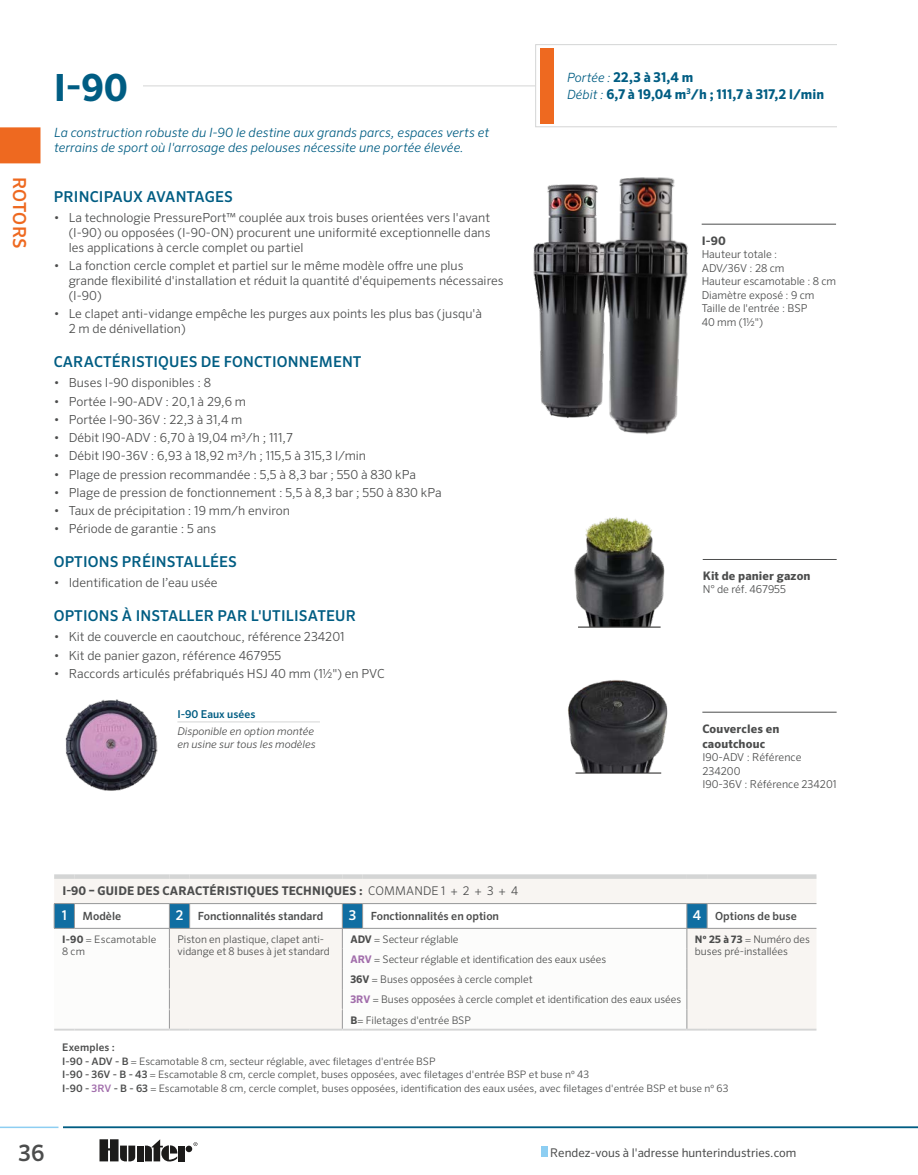
<style>
.page{position:relative;width:918px;height:1175px;background:#fff}
.page>*{position:absolute;margin:0;border:0;box-sizing:border-box;transform-origin:0 0}
.t1{font:700 37.5px "Sero Pro";color:#005d83}
.t2{font:500 22.5px "Sero Pro";color:#4c4d4d}
.t3{font:500 18px "Sero Pro";letter-spacing:.005em;color:#ee6920}
.t4{font:500 15px "Sero Pro";letter-spacing:.01em;color:#005d83}
.t5{font:700 13.5px/16.5px "Sero Pro";letter-spacing:.005em;color:#005d83}
.t6{font:italic 300 12.75px/15px "Sero Pro";letter-spacing:.005em;color:#005d83}
.t7{font:300 12.45px/15px "Sero Pro";color:#4c4d4d}
.t8{font:700 12px "Sero Pro";letter-spacing:.01em;color:#4c4d4d}
.t9{font:12px "Sero Pro";color:#4c4d4d}
.t10{font:700 11.7px/15px "Sero Pro";letter-spacing:.015em;color:#4c4d4d}
.t11{font:500 11.25px "Sero Pro";color:#4c4d4d}
.t12{font:300 10.8px/13.5px "Sero Pro";color:#4c4d4d}
.t13{font:500 10.8px "Sero Pro";color:#005d83}
.t14{font:italic 300 10.65px/13px "Sero Pro";color:#4c4d4d}
.t15{font:300 10.5px/20.2px "Sero Pro";color:#4c4d4d}
.t16{font:500 10.5px "Sero Pro";letter-spacing:.015em;color:#4c4d4d}
.t17{font:300 10.35px/13.5px "Sero Pro";color:#4c4d4d}
.t18{font:300 10.35px/12.6px "Sero Pro";letter-spacing:.02em;color:#4c4d4d}
.s1{font-weight:300;font-style:italic;font-size:12.75px}
.s2{font-weight:300}
.s3{font-size:13.5px;color:#fff}
.s4{font-weight:700}
.s5{font-weight:700;font-size:10.35px}
.s6{font-size:10.35px}
.s7{font-weight:700;color:#a16dab}
.s8{font-weight:500}
.s9{font-weight:500;color:#a16dab}
</style>
<div class="page">
<div style="left:0;top:127px;width:40px;height:36px;background:#ee6920"></div>
<div style="left:541px;top:1146px;width:7px;height:10px;background:#8dcef2"></div>
<hr style="left:63px;top:1126px;width:855px;height:2px;background:#005d83">
<hr style="left:0;top:1126px;width:58px;height:2px;background:#8dcef2">
<svg style="left:194px;top:1142px;width:3px;height:4px"></svg>
<div style="left:137px;top:1145px;width:7px;height:16px;background:#1c1b1a"></div>
<div style="left:186px;top:1145px;width:6px;height:7px;background:#1c1b1a;border-radius:50%"></div>
<div style="left:178px;top:1145px;width:7px;height:16px;background:#1c1b1a"></div>
<svg style="left:145px;top:1139px;width:32px;height:22px"></svg>
<svg style="left:100px;top:1139px;width:35px;height:22px"></svg>
<hr style="left:54px;top:85px;width:481px;height:1px;background:#d4d5d5">
<div style="left:535px;top:44px;width:302px;height:83px;border:1px solid #d4d5d5"></div>
<div style="left:540px;top:48px;width:13px;height:75px;background:#ee6920"></div>
<img style="left:574px;top:517px;width:91px;height:110px">
<img style="left:568px;top:680px;width:99px;height:93px">
<hr style="left:702px;top:224px;width:134px;height:1px;background:#4c4d4d">
<hr style="left:703px;top:559px;width:134px;height:1px;background:#4c4d4d">
<hr style="left:702px;top:712px;width:135px;height:1px;background:#4c4d4d">
<div style="left:54px;top:54px;width:88px;height:47px;background:#fff"></div>
<hr style="left:177px;top:721px;width:143px;height:1px;background:#d4d5d5">
<hr style="left:578px;top:627px;width:83px;height:1px;background:#1c1b1a">
<hr style="left:576px;top:772px;width:85px;height:1px;background:#1c1b1a">
<svg style="left:54px;top:878px;width:762px;height:150px;fill:#f8f5f2"></svg>
<hr style="left:707px;top:903px;width:109px;height:1px;background:#969798">
<hr style="left:54px;top:1028px;width:20px;height:2px;background:#d4d5d5">
<hr style="left:74px;top:1028px;width:95px;height:2px;background:#d4d5d5">
<hr style="left:169px;top:1028px;width:21px;height:2px;background:#d4d5d5">
<hr style="left:190px;top:1028px;width:152px;height:2px;background:#d4d5d5">
<hr style="left:687px;top:1028px;width:20px;height:2px;background:#d4d5d5">
<hr style="left:707px;top:1028px;width:109px;height:2px;background:#d4d5d5">
<hr style="left:342px;top:1028px;width:21px;height:2px;background:#d4d5d5">
<hr style="left:363px;top:1028px;width:324px;height:2px;background:#d4d5d5">
<hr style="left:707px;top:928px;width:109px;height:1px;background:#969798">
<svg style="left:54px;top:874px;width:20px;height:4px"></svg>
<svg style="left:74px;top:874px;width:95px;height:4px"></svg>
<svg style="left:169px;top:874px;width:21px;height:4px"></svg>
<svg style="left:190px;top:874px;width:152px;height:4px"></svg>
<svg style="left:342px;top:874px;width:21px;height:4px"></svg>
<svg style="left:363px;top:874px;width:324px;height:4px"></svg>
<svg style="left:687px;top:874px;width:20px;height:4px"></svg>
<svg style="left:707px;top:874px;width:109px;height:4px"></svg>
<svg style="left:54px;top:903px;width:654px;height:125px"></svg>
<img style="left:533px;top:184px;width:59px;height:234px">
<img style="left:592px;top:177px;width:96px;height:258px">
<img style="left:65px;top:699px;width:93px;height:92px">
<h3 class="t3" style="left:30px;top:177px;width:73px;rotate:90deg">ROTORS</h3>
<h1 class="t1" style="left:54px;top:65px;width:76px">I-90</h1>
<p class="t6" style="left:54px;top:125px;width:437px">La construction robuste du I-90 le destine aux grands parcs, espaces verts et terrains de sport où l'arrosage des pelouses nécessite une portée élevée.</p>
<p class="t4" style="left:54px;top:187px;width:181px">PRINCIPAUX AVANTAGES</p>
<p class="t7" style="left:69px;top:210px;width:423px;text-align:justify;text-indent:-15px">• La technologie PressurePort™ couplée aux trois buses orientées vers l'avant (I-90) ou opposées (I-90-ON) procurent une uniformité exceptionnelle dans les applications à cercle complet ou partiel</p>
<p class="t7" style="left:69px;top:258px;width:437px;text-indent:-15px">• La fonction cercle complet et partiel sur le même modèle offre une plus grande flexibilité d'installation et réduit la quantité d'équipements nécessaires (I-90)</p>
<p class="t7" style="left:69px;top:306px;width:415px;text-indent:-15px">• Le clapet anti-vidange empêche les purges aux points les plus bas (jusqu'à<br>2 m de dénivellation)</p>
<p class="t4" style="left:54px;top:353px;width:309px">CARACTÉRISTIQUES DE FONCTIONNEMENT</p>
<p class="t7" style="left:54px;top:375px;width:159px">• Buses I-90 disponibles : 8</p>
<p class="t7" style="left:54px;top:394px;width:194px">• Portée I-90-ADV : 20,1 à 29,6 m</p>
<p class="t7" style="left:54px;top:412px;width:190px">• Portée I-90-36V : 22,3 à 31,4 m</p>
<p class="t7" style="left:54px;top:430px;width:241px">• Débit I90-ADV : 6,70 à 19,04 m3/h ; 111,7</p>
<p class="t7" style="left:54px;top:448px;width:314px">• Débit I90-36V : 6,93 à 18,92 m3/h ; 115,5 à 315,3 l/min</p>
<p class="t7" style="left:54px;top:466px;width:364px">• Plage de pression recommandée : 5,5 à 8,3 bar ; 550 à 830 kPa</p>
<p class="t7" style="left:54px;top:485px;width:390px">• Plage de pression de fonctionnement : 5,5 à 8,3 bar ; 550 à 830 kPa</p>
<p class="t7" style="left:54px;top:503px;width:238px">• Taux de précipitation : 19 mm/h environ</p>
<p class="t7" style="left:54px;top:521px;width:164px">• Période de garantie : 5 ans</p>
<p class="t4" style="left:54px;top:552px;width:185px">OPTIONS PRÉINSTALLÉES</p>
<p class="t7" style="left:54px;top:575px;width:166px">• Identification de l’eau usée</p>
<p class="t4" style="left:54px;top:606px;width:304px">OPTIONS À INSTALLER PAR L'UTILISATEUR</p>
<p class="t7" style="left:54px;top:629px;width:293px">• Kit de couvercle en caoutchouc, référence 234201</p>
<p class="t7" style="left:54px;top:647px;width:229px">• Kit de panier gazon, référence 467955</p>
<p class="t7" style="left:54px;top:666px;width:333px">• Raccords articulés préfabriqués HSJ 40 mm (11/ 2") en PVC</p>
<p class="t13" style="left:177px;top:707px;width:80px">I-90 Eaux usées</p>
<p class="t14" style="left:177px;top:724px;width:140px">Disponible en option montée en usine sur tous les modèles</p>
<p class="t5" style="left:567px;top:70px;width:258px"><span class="s1">Portée :</span> 22,3 à 31,4 m<br><span class="s1">Débit :</span> 6,7 à 19,04 m<sup>3</sup>/h ; 111,7 à 317,2 l/min</p>
<p class="t10" style="left:702px;top:233px;width:26px">I-90</p>
<p class="t12" style="left:702px;top:247px;width:136px">Hauteur totale :<br>ADV/36V : 28 cm<br>Hauteur escamotable : 8 cm<br>Diamètre exposé : 9 cm<br>Taille de l'entrée : BSP<br>40 mm (1½")</p>
<p class="t10" style="left:703px;top:568px;width:109px">Kit de panier gazon</p>
<p class="t12" style="left:703px;top:583px;width:85px">N° de réf. 467955</p>
<p class="t10" style="left:702px;top:721px;width:78px">Couvercles en caoutchouc</p>
<p class="t12" style="left:702px;top:750px;width:136px">I90-ADV : Référence<br>234200<br>I90-36V : Référence 234201</p>
<p class="t8" style="left:62px;top:883px;width:457px">I-90 – GUIDE DES CARACTÉRISTIQUES TECHNIQUES : <span class="s2">COMMANDE 1 + 2 + 3 + 4</span></p>
<p class="t11" style="left:62px;top:909px;width:61px"><span class="s3">1</span> Modèle</p>
<p class="t11" style="left:176px;top:909px;width:149px"><span class="s3">2</span> Fonctionnalités standard</p>
<p class="t11" style="left:349px;top:909px;width:152px"><span class="s3">3</span> Fonctionnalités en option</p>
<p class="t11" style="left:693px;top:909px;width:106px"><span class="s3">4</span> Options de buse</p>
<p class="t18" style="left:62px;top:932px;width:96px"><span class="s4">I-90</span> = Escamotable<br>8 cm</p>
<p class="t15" style="left:178px;top:932px;width:154px;line-height:12.6px">Piston en plastique, clapet anti&shy;vidange et 8 buses à jet standard</p>
<p class="t15" style="left:350px;top:928px;width:110px"><span class="s4">ADV</span> = Secteur réglable</p>
<p class="t15" style="left:695px;top:932px;width:116px;line-height:12.6px"><span class="s5">Nº 25 à 73</span> <span class="s6">=</span> Numéro des buses pré-installées</p>
<p class="t15" style="left:350px;top:948px;width:332px"><span class="s7">ARV</span> = Secteur réglable et identification des eaux usées<br><span class="s4">36V</span> = Buses opposées à cercle complet<br><span class="s7">3RV</span> = Buses opposées à cercle complet et identification des eaux usées <span class="s4">B</span>= Filetages d'entrée BSP</p>
<p class="t16" style="left:62px;top:1041px;width:54px">Exemples :</p>
<p class="t17" style="left:62px;top:1054px;width:668px"><span class="s8">I-90 - ADV - B</span> = Escamotable 8 cm, secteur réglable, avec filetages d'entrée BSP<br><span class="s8">I-90 - 36V - B - 43</span> = Escamotable 8 cm, cercle complet, buses opposées, avec filetages d'entrée BSP et buse nº 43<br><span class="s8">I-90 -</span> <span class="s9">3RV</span> <span class="s8">- B - 63</span> = Escamotable 8 cm, cercle complet, buses opposées, identification des eaux usées, avec filetages d'entrée BSP et buse nº 63</p>
<h2 class="t2" style="left:19px;top:1139px;width:27px">36</h2>
<p class="t9" style="left:550px;top:1145px;width:248px">Rendez-vous à l'adresse hunterindustries.com</p>
</div>
